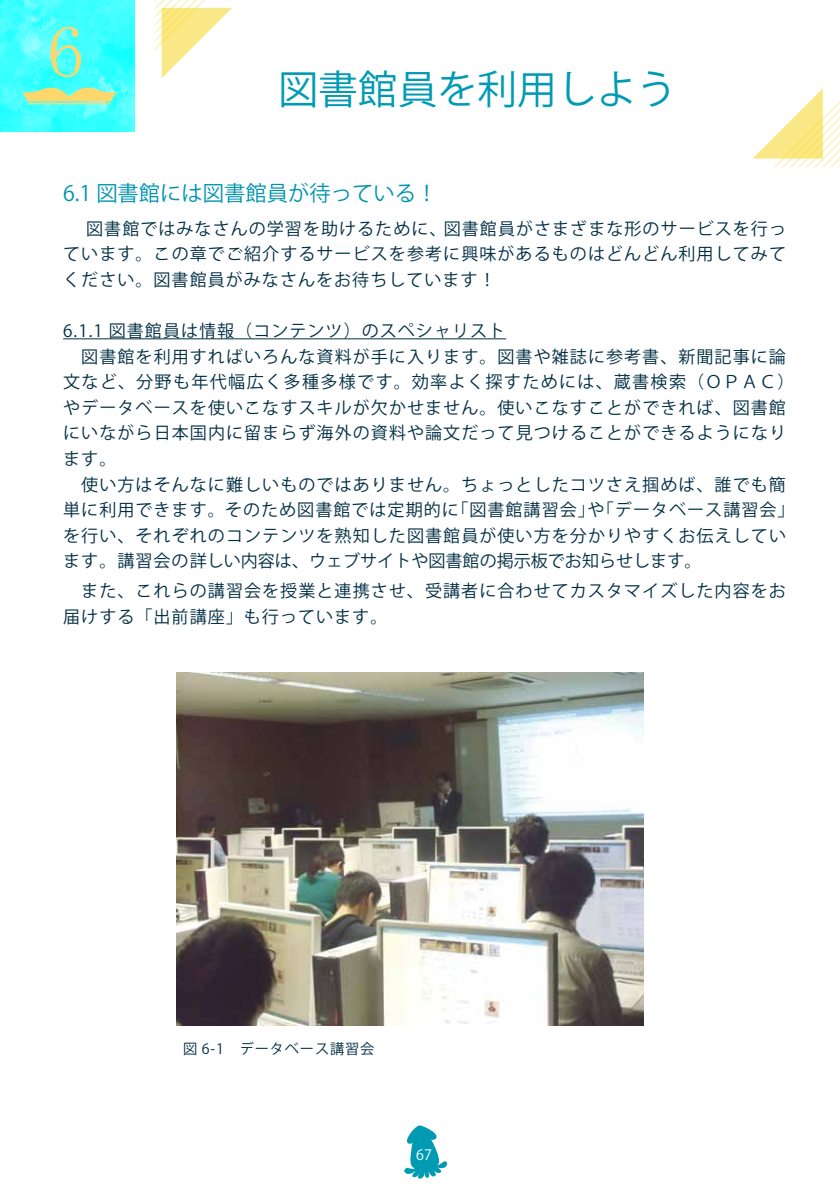
<style>
.page{position:relative;width:840px;height:1191px;background:#fff}
.page>*{position:absolute;margin:0;border:0;box-sizing:border-box;transform-origin:0 0}
.t1{font:75.2px "MS Mincho";color:#fdd76c}
.t2{font:39.8px "Koz Go Pr 6 N";color:#009bb3}
.t3{font:21.2px "Koz Go Pr 6 N";color:#0095af}
.t4{font:17px/25.6px "Koz Go Pr 6 N";letter-spacing:.06em;color:#002e43}
.t5{font:14.2px "Koz Go Pr 6 N";letter-spacing:.06em;color:#002e43}
.t6{font:14.2px "Koz Go Pr 6 N";color:#fff}
</style>
<div class="page">
<svg style="left:154px;top:0;width:78px;height:78px"></svg>
<svg style="left:752px;top:88px;width:88px;height:79px"></svg>
<div style="left:0;top:0;width:139px;height:135px;background:linear-gradient(to right,#fff,#fff)"></div>
<svg style="left:0;top:0;width:135px;height:131px;background:#41fefe"></svg>
<svg style="left:22px;top:84px;width:94px;height:17px;background:#aee7a9"></svg>
<hr style="left:28px;top:103px;width:83px;height:1px;background:#fdd76c">
<img style="left:176px;top:672px;width:467px;height:353px">
<hr style="left:63px;top:338px;width:443px;height:1px;background:#002e43">
<svg style="left:404px;top:1125px;width:44px;height:54px;fill:#049cb4"></svg>
<h1 class="t1" style="left:47px;top:14px;width:39px">6</h1>
<h2 class="t2" style="left:278px;top:66px;width:399px">図書館員を利用しよう</h2>
<p class="t3" style="left:63px;top:182px;width:375px">6.1 図書館には図書館員が待っている！</p>
<p class="t4" style="left:63px;top:216px;width:724px;text-align:justify">　 図書館ではみなさんの学習を助けるために、図書館員がさまざまな形のサービスを行っています。この章でご紹介するサービスを参考に興味があるものはどんどん利用してみてください。図書館員がみなさんをお待ちしています！</p>
<p class="t4" style="left:63px;top:318px;width:732px">6.1.1 図書館員は情報（コンテンツ）のスペシャリスト<br>　図書館を利用すればいろんな資料が手に入ります。図書や雑誌に参考書、新聞記事に論文など、分野も年代幅広く多種多様です。効率よく探すためには、蔵書検索（ＯＰＡＣ）やデータベースを使いこなすスキルが欠かせません。使いこなすことができれば、図書館にいながら日本国内に留まらず海外の資料や論文だって見つけることができるようになります。<br>　使い方はそんなに難しいものではありません。ちょっとしたコツさえ掴めば、誰でも簡単に利用できます。そのため図書館では定期的に「図書館講習会」や「データベース講習会」を行い、それぞれのコンテンツを熟知した図書館員が使い方を分かりやすくお伝えしています。講習会の詳しい内容は、ウェブサイトや図書館の掲示板でお知らせします。</p>
<p class="t4" style="left:63px;top:578px;width:723px">　また、これらの講習会を授業と連携させ、受講者に合わせてカスタマイズした内容をお届けする「出前講座」も行っています。</p>
<p class="t5" style="left:183px;top:1040px;width:193px">図 6-1　データベース講習会</p>
<p class="t6" style="left:416px;top:1146px;width:17px">67</p>
</div>
